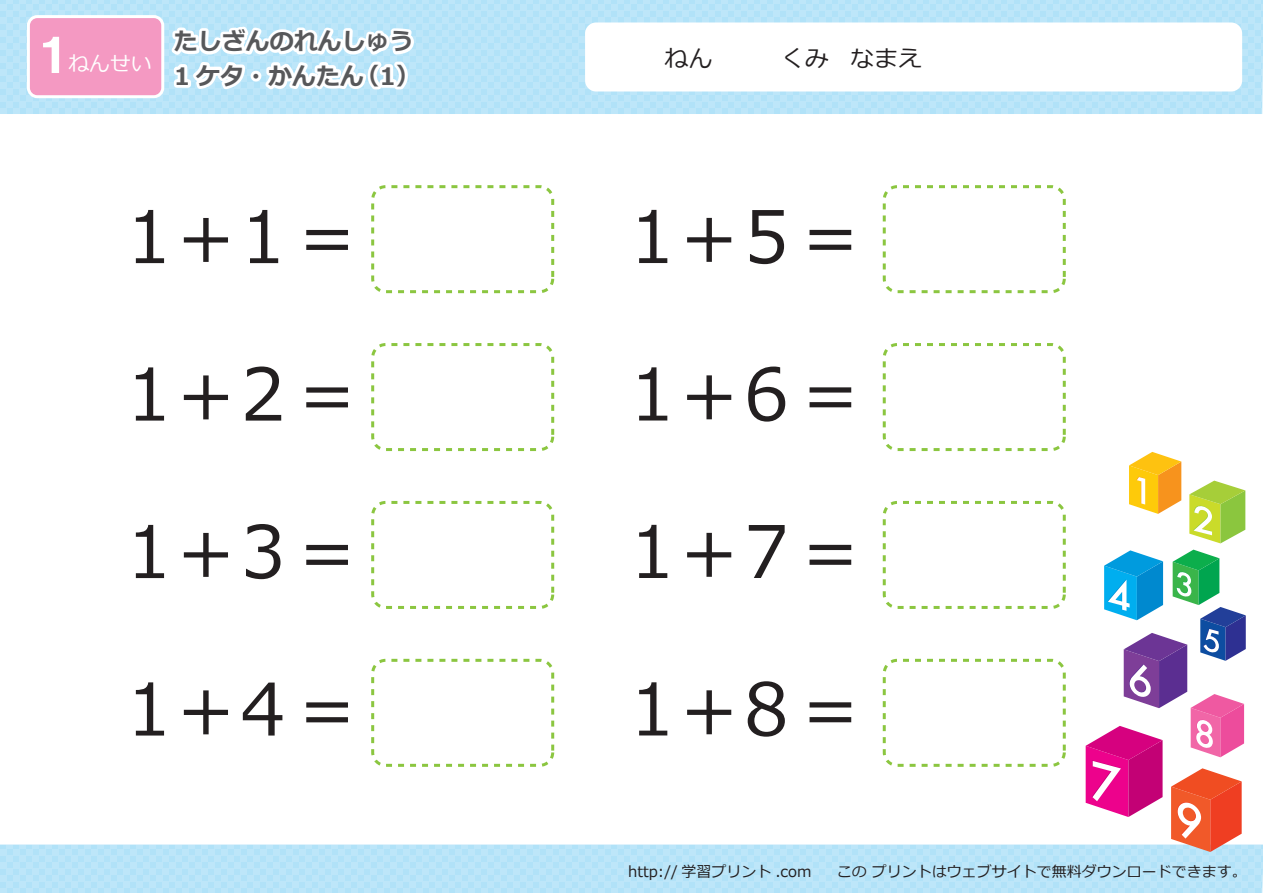
<style>
.page{position:relative;width:1263px;height:893px;background:#fff}
.page>*{position:absolute;margin:0;border:0;box-sizing:border-box;transform-origin:0 0}
.t1{font:72px/157.5px "Meiryo";color:#231f20;text-align:justify}
.t2{font:45px "HGS Soei Kakugothic UB";color:#fff;scale:1.25 1}
.t3{font:700 24px "Meiryo";color:#57585a}
.t4{font:24px "Meiryo";color:#231f20}
.t5{font:21px "Meiryo";color:#fff}
.t6{font:15px "Meiryo";color:#231f20}
</style>
<div class="page">
<svg style="left:0;top:0;width:1263px;height:114px;background:#b8e4f8"></svg>
<div style="left:585px;top:22px;width:657px;height:69px;background:#fff;border-radius:11px"></div>
<div style="left:27px;top:15px;width:137px;height:83px;border:6px solid #fff;border-radius:8px"></div>
<div style="left:30px;top:18px;width:131px;height:77px;background:#f499c2;border-radius:8px"></div>
<svg style="left:0;top:845px;width:1263px;height:48px;background:#b7e4f8"></svg>
<svg style="left:1129px;top:452px;width:52px;height:62px"></svg>
<svg style="left:1189px;top:481px;width:56px;height:62px"></svg>
<svg style="left:1086px;top:550px;width:160px;height:302px"></svg>
<div style="left:371px;top:185px;width:183px;height:108px;border:3px dashed #8bc640;border-radius:13px"></div>
<div style="left:371px;top:343px;width:183px;height:108px;border:3px dashed #8bc640;border-radius:13px"></div>
<div style="left:371px;top:501px;width:183px;height:108px;border:3px dashed #8bc640;border-radius:13px"></div>
<div style="left:371px;top:659px;width:183px;height:108px;border:3px dashed #8bc640;border-radius:13px"></div>
<div style="left:883px;top:185px;width:183px;height:108px;border:3px dashed #8bc640;border-radius:13px"></div>
<div style="left:883px;top:343px;width:183px;height:108px;border:3px dashed #8bc640;border-radius:13px"></div>
<div style="left:883px;top:501px;width:183px;height:108px;border:3px dashed #8bc640;border-radius:13px"></div>
<div style="left:883px;top:659px;width:183px;height:108px;border:3px dashed #8bc640;border-radius:13px"></div>
<svg style="left:166px;top:22px;width:251px;height:73px"></svg>
<p class="t2" style="left:35px;top:33px;width:30px">1</p>
<p class="t3" style="left:174px;top:25px;width:241px">たしざんのれんしゅう</p>
<p class="t5" style="left:68px;top:49px;width:85px">ねんせい</p>
<p class="t4" style="left:664px;top:41px;width:49px">ねん</p>
<p class="t4" style="left:781px;top:41px;width:143px">くみ なまえ</p>
<p class="t3" style="left:356px;top:59px;width:66px">（1）</p>
<p class="t3" style="left:174px;top:59px;width:192px">1 ケタ・かんたん</p>
<p class="t1" style="left:127px;top:162px;width:238px">1+1＝1+2＝1+3＝1+4＝</p>
<p class="t1" style="left:630px;top:162px;width:238px">1+5＝1+6＝1+7＝1+8＝</p>
<p class="t6" style="left:628px;top:861px;width:185px">http:// 学習プリント .com</p>
<p class="t6" style="left:837px;top:861px;width:412px">この プリントはウェブサイトで無料ダウンロードできます。</p>
</div>
